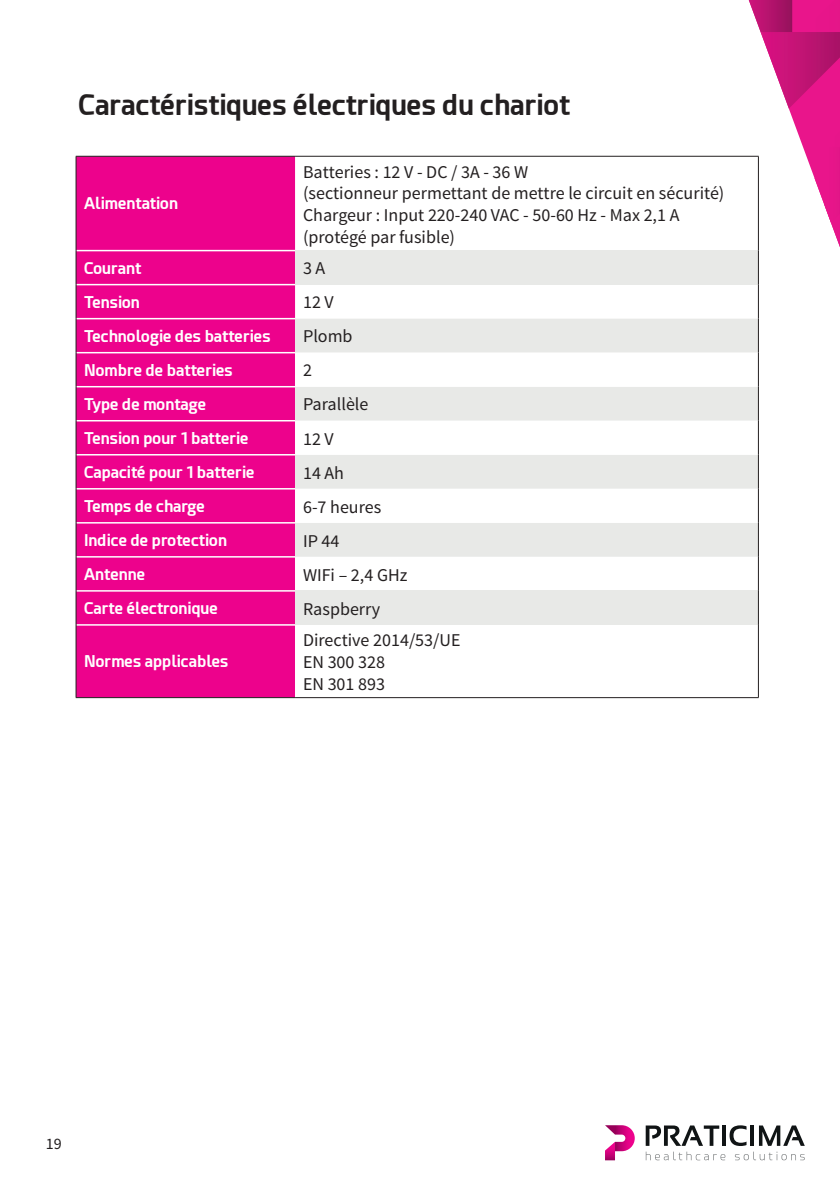
<style>
.page{position:relative;width:840px;height:1191px;background:#fff}
.page>*{position:absolute;margin:0;border:0;box-sizing:border-box;transform-origin:0 0}
.Texte_courant{font:700 28px "Esphimere";color:#231f20}
.t1{font:18px "Source Sans Pro";color:#231f20}
.t2{font:700 16px "Esphimere";color:#fff}
.t3{font:16px "Source Sans Pro";color:#231f20}
</style>
<div class="page">
<svg style="left:645px;top:1125px;width:159px;height:35px"></svg>
<svg style="left:605px;top:1125px;width:29px;height:35px"></svg>
<svg style="left:742px;top:0;width:97px;height:293px"></svg>
<div style="left:77px;top:157px;width:218px;height:540px;background:#ed028c"></div>
<div style="left:295px;top:251px;width:463px;height:34px;background:#e8e9e7"></div>
<div style="left:295px;top:319px;width:462px;height:34px;background:#e8e9e7"></div>
<svg style="left:295px;top:387px;width:462px;height:204px"></svg>
<div style="left:295px;top:591px;width:463px;height:34px;background:#e8e9e7"></div>
<hr style="left:76px;top:250px;width:219px;height:1px;background:#fff">
<hr style="left:76px;top:284px;width:219px;height:1px;background:#fff">
<hr style="left:76px;top:318px;width:219px;height:1px;background:#fff">
<hr style="left:76px;top:352px;width:219px;height:1px;background:#fff">
<hr style="left:76px;top:386px;width:219px;height:1px;background:#fff">
<hr style="left:76px;top:420px;width:219px;height:1px;background:#fff">
<hr style="left:76px;top:454px;width:219px;height:1px;background:#fff">
<hr style="left:76px;top:488px;width:219px;height:1px;background:#fff">
<hr style="left:76px;top:522px;width:219px;height:1px;background:#fff">
<hr style="left:76px;top:556px;width:219px;height:1px;background:#fff">
<hr style="left:76px;top:590px;width:219px;height:1px;background:#fff">
<hr style="left:76px;top:624px;width:219px;height:1px;background:#fff">
<hr style="left:76px;top:156px;width:219px;height:1px;background:#231f20">
<hr style="left:76px;top:157px;width:1px;height:94px;background:#231f20">
<hr style="left:295px;top:156px;width:463px;height:1px;background:#231f20">
<hr style="left:757px;top:157px;width:1px;height:94px;background:#231f20">
<hr style="left:76px;top:251px;width:1px;height:34px;background:#231f20">
<hr style="left:757px;top:251px;width:1px;height:34px;background:#231f20">
<hr style="left:76px;top:285px;width:1px;height:34px;background:#231f20">
<hr style="left:757px;top:285px;width:1px;height:34px;background:#231f20">
<hr style="left:76px;top:319px;width:1px;height:34px;background:#231f20">
<hr style="left:757px;top:319px;width:1px;height:34px;background:#231f20">
<hr style="left:76px;top:353px;width:1px;height:34px;background:#231f20">
<hr style="left:757px;top:353px;width:1px;height:34px;background:#231f20">
<hr style="left:76px;top:387px;width:1px;height:34px;background:#231f20">
<hr style="left:757px;top:387px;width:1px;height:34px;background:#231f20">
<hr style="left:76px;top:421px;width:1px;height:34px;background:#231f20">
<hr style="left:757px;top:421px;width:1px;height:34px;background:#231f20">
<hr style="left:76px;top:455px;width:1px;height:34px;background:#231f20">
<hr style="left:757px;top:455px;width:1px;height:34px;background:#231f20">
<hr style="left:76px;top:489px;width:1px;height:34px;background:#231f20">
<hr style="left:757px;top:489px;width:1px;height:34px;background:#231f20">
<hr style="left:76px;top:523px;width:1px;height:34px;background:#231f20">
<hr style="left:757px;top:523px;width:1px;height:34px;background:#231f20">
<hr style="left:76px;top:557px;width:1px;height:34px;background:#231f20">
<hr style="left:757px;top:557px;width:1px;height:34px;background:#231f20">
<hr style="left:76px;top:591px;width:1px;height:34px;background:#231f20">
<hr style="left:757px;top:591px;width:1px;height:34px;background:#231f20">
<hr style="left:76px;top:625px;width:1px;height:72px;background:#231f20">
<hr style="left:757px;top:625px;width:1px;height:72px;background:#231f20">
<hr style="left:76px;top:697px;width:219px;height:1px;background:#231f20">
<hr style="left:295px;top:697px;width:463px;height:1px;background:#231f20">
<p class="Texte_courant" style="left:78px;top:88px;width:492px">Caractéristiques électriques du chariot</p>
<p class="t2" style="left:84px;top:194px;width:95px">Alimentation</p>
<p class="t1" style="left:303px;top:161px;width:226px">Batteries : 12 V - DC / 3A - 36 W</p>
<p class="t1" style="left:303px;top:182px;width:422px">(sectionneur permettant de mettre le circuit en sécurité)</p>
<p class="t1" style="left:303px;top:204px;width:377px">Chargeur : Input 220-240 VAC - 50-60 Hz - Max 2,1 A</p>
<p class="t1" style="left:303px;top:225px;width:153px">(protégé par fusible)</p>
<p class="t2" style="left:84px;top:258px;width:59px">Courant</p>
<p class="t1" style="left:303px;top:257px;width:24px">3 A</p>
<p class="t2" style="left:84px;top:292px;width:57px">Tension</p>
<p class="t1" style="left:303px;top:291px;width:32px">12 V</p>
<p class="t2" style="left:84px;top:326px;width:188px">Technologie des batteries</p>
<p class="t1" style="left:303px;top:325px;width:51px">Plomb</p>
<p class="t2" style="left:84px;top:360px;width:150px">Nombre de batteries</p>
<p class="t1" style="left:303px;top:359px;width:10px">2</p>
<p class="t2" style="left:84px;top:394px;width:124px">Type de montage</p>
<p class="t1" style="left:303px;top:393px;width:67px">Parallèle</p>
<p class="t2" style="left:84px;top:428px;width:166px">Tension pour 1 batterie</p>
<p class="t1" style="left:303px;top:427px;width:32px">12 V</p>
<p class="t2" style="left:84px;top:462px;width:172px">Capacité pour 1 batterie</p>
<p class="t1" style="left:303px;top:461px;width:43px">14 Ah</p>
<p class="t2" style="left:84px;top:496px;width:122px">Temps de charge</p>
<p class="t1" style="left:303px;top:495px;width:80px">6-7 heures</p>
<p class="t2" style="left:84px;top:530px;width:144px">Indice de protection</p>
<p class="t1" style="left:303px;top:529px;width:38px">IP 44</p>
<p class="t2" style="left:84px;top:564px;width:63px">Antenne</p>
<p class="t1" style="left:303px;top:563px;width:106px">WIFi – 2,4 GHz</p>
<p class="t2" style="left:84px;top:598px;width:135px">Carte électronique</p>
<p class="t1" style="left:303px;top:597px;width:79px">Raspberry</p>
<p class="t2" style="left:84px;top:651px;width:146px">Normes applicables</p>
<p class="t1" style="left:303px;top:629px;width:159px">Directive 2014/53/UE</p>
<p class="t1" style="left:303px;top:651px;width:83px">EN 300 328</p>
<p class="t1" style="left:303px;top:672px;width:83px">EN 301 893</p>
<p class="t3" style="left:46px;top:1133px;width:17px">19</p>
</div>
